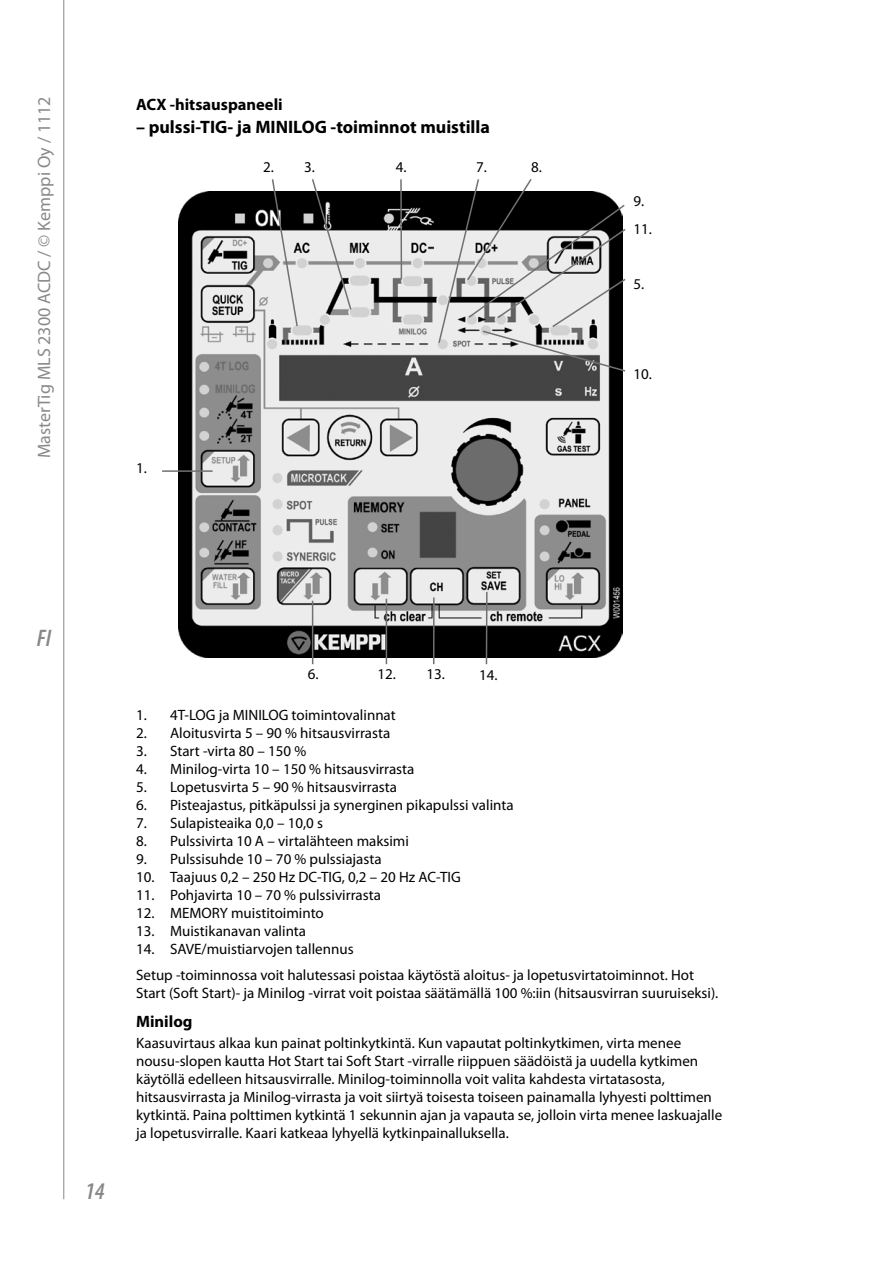
<style>
.page{position:relative;width:893px;height:1263px;background:#fff}
.page>*{position:absolute;margin:0;border:0;box-sizing:border-box;transform-origin:0 0}
.t1{font:italic 600 condensed 24px "Myriad Pro";color:#87888a}
.t2{font:700 18px "Myriad Pro";color:#000}
.t3{font:18px "Myriad Pro";color:#87888a}
.t4{font:700 16.5px "Myriad Pro";color:#000}
.t5{font:15px/18px "Myriad Pro";color:#000}
</style>
<div class="page">
<img style="left:179px;top:191px;width:443px;height:467px">
<svg style="left:271px;top:179px;width:28px;height:149px;background:#aaa"></svg>
<svg style="left:311px;top:179px;width:42px;height:132px;background:#9e9e9e"></svg>
<hr style="left:400px;top:179px;width:2px;height:100px;background:#707172">
<svg style="left:437px;top:179px;width:189px;height:194px;background:#949595"></svg>
<hr style="left:486px;top:592px;width:2px;height:72px;background:#707172">
<hr style="left:433px;top:597px;width:2px;height:67px;background:#707172">
<hr style="left:386px;top:599px;width:1px;height:65px;background:#707172">
<hr style="left:312px;top:601px;width:1px;height:63px;background:#707172">
<hr style="left:162px;top:470px;width:51px;height:2px;background:#707172">
<hr style="left:63px;top:0;width:1px;height:1199px;background:#87888a">
<p class="t3" style="left:33px;top:458px;width:363px;rotate:-90deg">MasterTig MLS 2300 ACDC / © Kemppi Oy / 1112</p>
<p class="t4" style="left:136px;top:94px;width:148px">ACX -hitsauspaneeli</p>
<p class="t2" style="left:136px;top:115px;width:355px">– pulssi-TIG- ja MINILOG -toiminnot muistilla</p>
<p class="t5" style="left:263px;top:158px;width:12px">2.</p>
<p class="t5" style="left:304px;top:158px;width:12px">3.</p>
<p class="t5" style="left:396px;top:158px;width:12px">4.</p>
<p class="t5" style="left:476px;top:158px;width:12px">7.</p>
<p class="t5" style="left:531px;top:158px;width:12px">8.</p>
<p class="t5" style="left:136px;top:458px;width:12px">1.</p>
<p class="t5" style="left:634px;top:186px;width:20px;line-height:29px">9.<br>11.</p>
<p class="t5" style="left:634px;top:275px;width:12px">5.</p>
<p class="t5" style="left:634px;top:364px;width:20px">10.</p>
<h1 class="t1" style="left:37px;top:624px;width:16px">FI</h1>
<h1 class="t1" style="left:85px;top:1176px;width:21px">14</h1>
<p class="t5" style="left:308px;top:665px;width:12px">6.</p>
<p class="t5" style="left:377px;top:665px;width:69px">12. 13.</p>
<p class="t5" style="left:479px;top:666px;width:20px">14.</p>
<p class="t5" style="left:136px;top:706px;width:261px">1. 4T-LOG ja MINILOG toimintovalinnat</p>
<p class="t5" style="left:136px;top:724px;width:256px">2. Aloitusvirta 5 – 90 % hitsausvirrasta</p>
<p class="t5" style="left:136px;top:742px;width:172px">3. Start -virta 80 – 150 %</p>
<p class="t5" style="left:136px;top:760px;width:280px">4. Minilog-virta 10 – 150 % hitsausvirrasta</p>
<p class="t5" style="left:136px;top:778px;width:262px">5. Lopetusvirta 5 – 90 % hitsausvirrasta</p>
<p class="t5" style="left:136px;top:796px;width:379px">6. Pisteajastus, pitkäpulssi ja synerginen pikapulssi valinta</p>
<p class="t5" style="left:136px;top:814px;width:188px">7. Sulapisteaika 0,0 – 10,0 s</p>
<p class="t5" style="left:136px;top:832px;width:274px">8. Pulssivirta 10 A – virtalähteen maksimi</p>
<p class="t5" style="left:136px;top:850px;width:247px">9. Pulssisuhde 10 – 70 % pulssiajasta</p>
<p class="t5" style="left:136px;top:868px;width:326px">10. Taajuus 0,2 – 250 Hz DC-TIG, 0,2 – 20 Hz AC-TIG</p>
<p class="t5" style="left:136px;top:886px;width:246px">11. Pohjavirta 10 – 70 % pulssivirrasta</p>
<p class="t5" style="left:136px;top:904px;width:189px">12. MEMORY muistitoiminto</p>
<p class="t5" style="left:136px;top:922px;width:172px">13. Muistikanavan valinta</p>
<p class="t5" style="left:136px;top:935px;width:559px;line-height:26.5px">14. SAVE/muistiarvojen tallennus<br>Setup -toiminnossa voit halutessasi poistaa käytöstä aloitus- ja lopetusvirtatoiminnot. Hot</p>
<p class="t5" style="left:136px;top:984px;width:584px">Start (Soft Start)- ja Minilog -virrat voit poistaa säätämällä 100 %:iin (hitsausvirran suuruiseksi).</p>
<p class="t4" style="left:136px;top:1010px;width:58px">Minilog</p>
<p class="t5" style="left:136px;top:1034px;width:588px">Kaasuvirtaus alkaa kun painat poltinkytkintä. Kun vapautat poltinkytkimen, virta menee nousu‑slopen kautta Hot Start tai Soft Start -virralle riippuen säädöistä ja uudella kytkimen käytöllä edelleen hitsausvirralle. Minilog-toiminnolla voit valita kahdesta virtatasosta, hitsausvirrasta ja Minilog-virrasta ja voit siirtyä toisesta toiseen painamalla lyhyesti polttimen kytkintä. Paina polttimen kytkintä 1 sekunnin ajan ja vapauta se, jolloin virta menee laskuajalle ja lopetusvirralle. Kaari katkeaa lyhyellä kytkinpainalluksella.</p>
</div>
